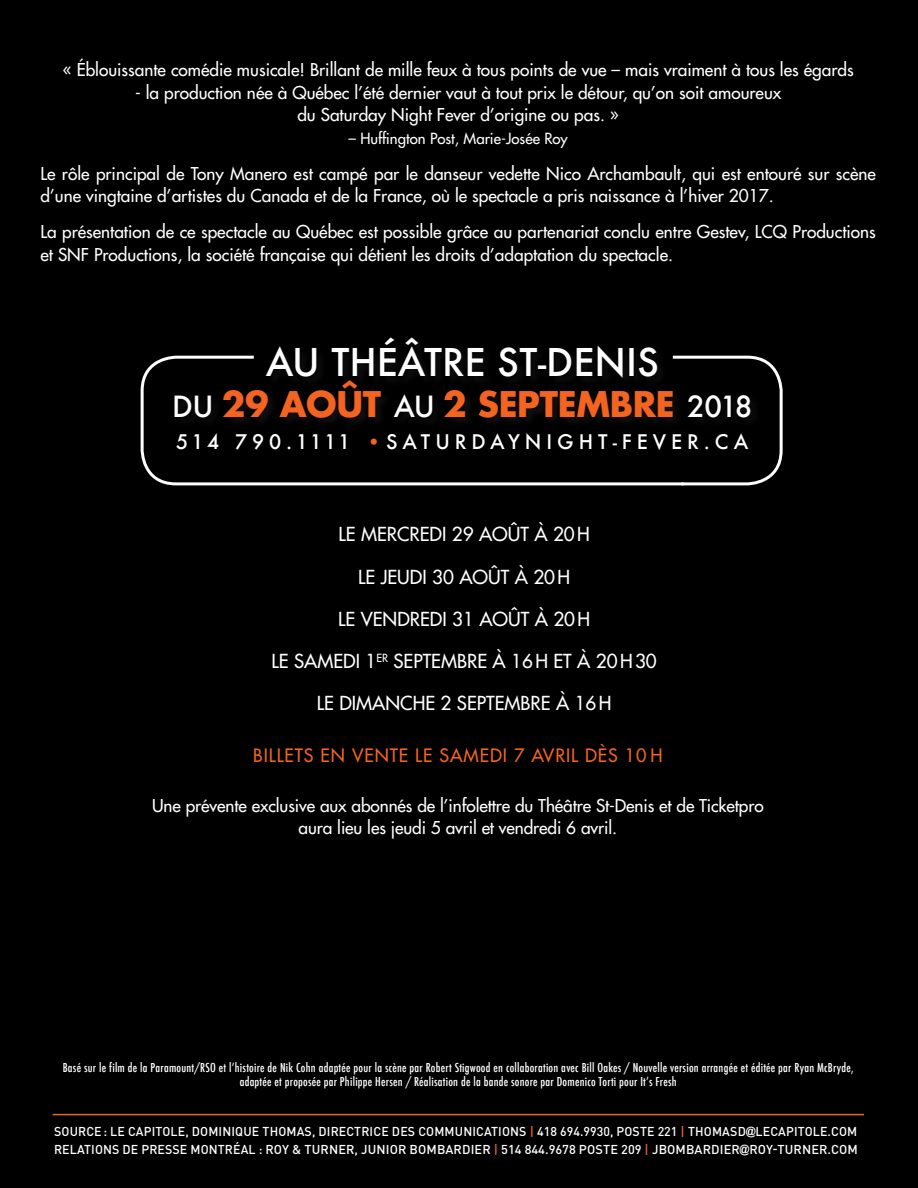
<style>
.page{position:relative;width:918px;height:1188px;background:#000}
.page>*{position:absolute;margin:0;border:0;box-sizing:border-box;transform-origin:0 0}
.t1{font:500 37.35px "Futura";color:#fff}
.t2{font:700 34.35px "Futura";letter-spacing:-.01em;color:#f36421}
.t3{font:500 19.65px "Futura";letter-spacing:.25em;color:#fff}
.t4{font:18.75px "Futura";color:#fff}
.t5{font:18px "Futura";letter-spacing:.05em;color:#f36421}
.t6{font:17.25px/22.5px "Futura";color:#fff;text-align:center}
.t7{font:15px "Futura";color:#fff}
.t8{font:500 12.75px "DINOT";letter-spacing:.01em;color:#fff}
.t9{font:500 condensed 12px/14.4px "Futura";letter-spacing:.02em;color:#fff;text-align:center}
.s1{font-weight:500;font-size:28.5px;color:#fff}
.s2{color:#f36421}
.s3{font-family:"Arial";font-weight:900}
</style>
<div class="page">
<hr style="left:53px;top:1114px;width:811px;height:1px;background:#f36421">
<svg style="left:140px;top:354px;width:530px;height:132px"></svg>
<svg style="left:670px;top:355px;width:113px;height:131px"></svg>
<p class="t6" style="left:63px;top:59px;width:793px">« Éblouissante comédie musicale! Brillant de mille feux à tous points de vue – mais vraiment à tous les égards</p>
<p class="t6" style="left:135px;top:81px;width:648px">- la production née à Québec l’été dernier vaut à tout prix le détour, qu’on soit amoureux du Saturday Night Fever d’origine ou pas. »</p>
<p class="t7" style="left:349px;top:129px;width:221px">– Huffington Post, Marie-Josée Roy</p>
<p class="t6" style="left:40px;top:162px;width:837px;text-align:left">Le rôle principal de Tony Manero est campé par le danseur vedette Nico Archambault, qui est entouré sur scène d’une vingtaine d’artistes du Canada et de la France, où le spectacle a pris naissance à l’hiver 2017.</p>
<p class="t6" style="left:40px;top:221px;width:837px;text-align:left">La présentation de ce spectacle au Québec est possible grâce au partenariat conclu entre Gestev, LCQ Productions et SNF Productions, la société française qui détient les droits d’adaptation du spectacle.</p>
<p class="t1" style="left:266px;top:337px;width:395px">AU THÉÂTRE ST-DENIS</p>
<p class="t2" style="left:172px;top:380px;width:582px"><span class="s1">DU</span> 29 AOÛT <span class="s1">AU</span> 2 SEPTEMBRE <span class="s1">2018</span></p>
<p class="t3" style="left:176px;top:428px;width:574px">514 790.1111 <span class="s2">•</span>SATURDAYNIGHT-FEVER.CA</p>
<p class="t4" style="left:339px;top:522px;width:253px">LE MERCREDI 29 AOÛT À 20H</p>
<p class="t4" style="left:358px;top:564px;width:214px">LE JEUDI 30 AOÛT À 20H</p>
<p class="t4" style="left:338px;top:607px;width:253px">LE VENDREDI 31 AOÛT À 20H</p>
<p class="t4" style="left:272px;top:649px;width:387px">LE SAMEDI 1<sup>ER</sup> SEPTEMBRE À 16H ET À 20H30</p>
<p class="t4" style="left:317px;top:691px;width:296px">LE DIMANCHE 2 SEPTEMBRE À 16H</p>
<p class="t5" style="left:253px;top:743px;width:411px">BILLETS EN VENTE LE SAMEDI 7 AVRIL DÈS 10 H</p>
<p class="t6" style="left:152px;top:794px;width:613px">Une prévente exclusive aux abonnés de l’infolettre du Théâtre St-Denis et de Ticketpro aura lieu les jeudi 5 avril et vendredi 6 avril.</p>
<p class="t9" style="left:63px;top:1060px;width:792px">Basé sur le film de la Paramount/RSO et l’histoire de Nik Cohn adaptée pour la scène par Robert Stigwood en collaboration avec Bill Oakes / Nouvelle version arrangée et éditée par Ryan McBryde, adaptée et proposée par Philippe Hersen / Réalisation de la bande sonore par Domenico Torti pour It’s Fresh</p>
<p class="t8" style="left:54px;top:1123px;width:805px">SOURCE: LE CAPITOLE, DOMINIQUE THOMAS, DIRECTRICE DES COMMUNICATIONS <span class="s2">|</span> 418 694.9930, POSTE 221 <span class="s2">|</span> THOMASD<span class="s3">@</span>LECAPITOLE.COM</p>
<p class="t8" style="left:54px;top:1141px;width:805px">RELATIONS DE PRESSE MONTRÉAL : ROY &amp; TURNER, JUNIOR BOMBARDIER <span class="s2">|</span> 514 844.9678 POSTE 209 <span class="s2">|</span> JBOMBARDIER<span class="s3">@</span>ROY-TURNER.COM</p>
</div>
